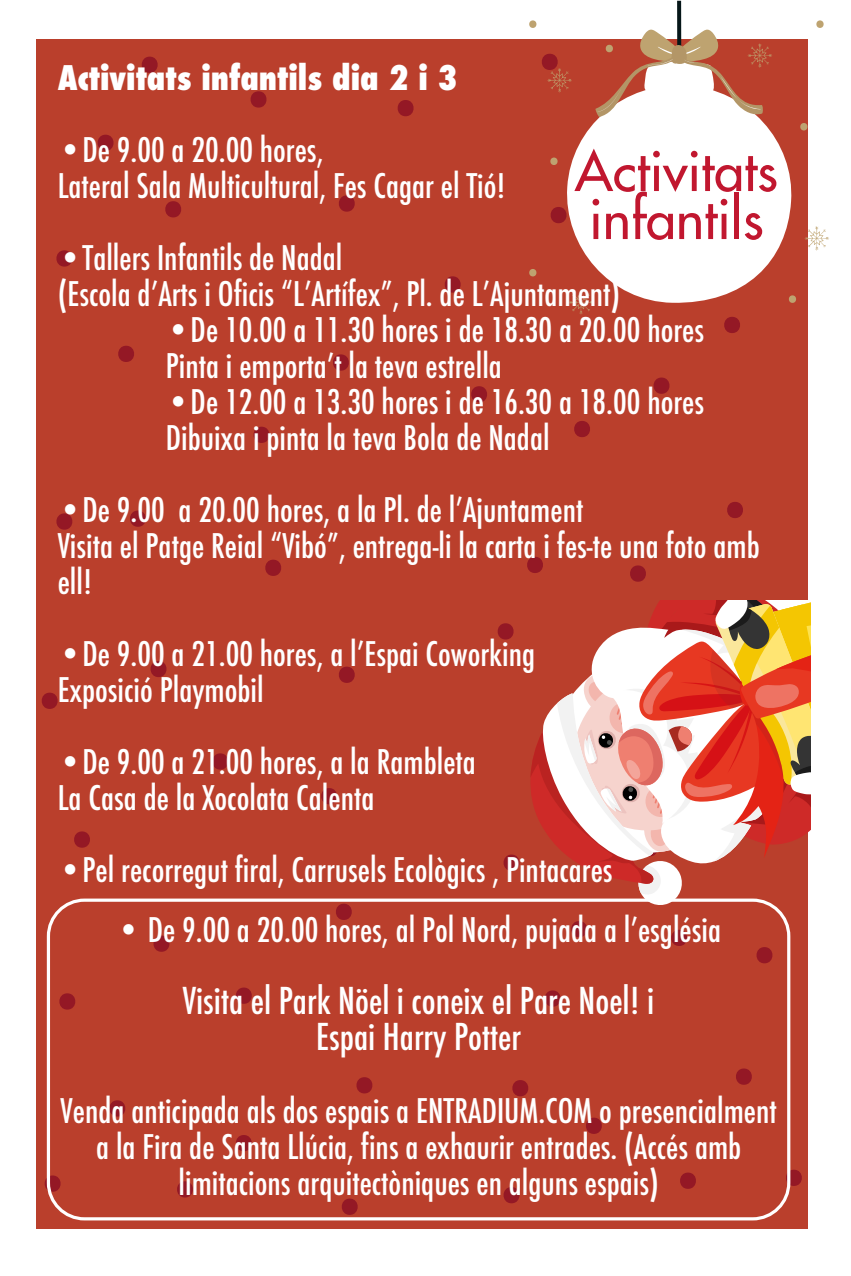
<style>
.page{position:relative;width:851px;height:1276px;background:#fff}
.page>*{position:absolute;margin:0;border:0;box-sizing:border-box;transform-origin:0 0}
.t1{font:54px/48px "Futura";color:#c1172f}
.t2{font:500 condensed 36px/36px "Futura";color:#fff;text-align:center}
.t3{font:500 condensed 33px/36px "Futura";color:#fff}
.t4{font:800 condensed 33px "Futura";color:#fff}
</style>
<div class="page">
<div style="left:36px;top:40px;width:772px;height:1189px;background:#ba3f2c"></div>
<svg style="left:130px;top:510px;width:16px;height:17px"></svg>
<svg style="left:118px;top:346px;width:16px;height:16px"></svg>
<svg style="left:253px;top:427px;width:17px;height:16px"></svg>
<svg style="left:97px;top:135px;width:17px;height:16px"></svg>
<svg style="left:250px;top:91px;width:17px;height:17px"></svg>
<svg style="left:165px;top:201px;width:16px;height:16px"></svg>
<svg style="left:724px;top:317px;width:16px;height:16px"></svg>
<svg style="left:574px;top:421px;width:16px;height:16px"></svg>
<svg style="left:471px;top:386px;width:16px;height:16px"></svg>
<svg style="left:333px;top:354px;width:16px;height:17px"></svg>
<svg style="left:339px;top:195px;width:16px;height:17px"></svg>
<svg style="left:550px;top:207px;width:13px;height:16px"></svg>
<svg style="left:445px;top:276px;width:16px;height:17px"></svg>
<svg style="left:397px;top:100px;width:17px;height:16px"></svg>
<svg style="left:727px;top:502px;width:16px;height:16px"></svg>
<svg style="left:653px;top:377px;width:17px;height:17px"></svg>
<svg style="left:630px;top:565px;width:16px;height:17px"></svg>
<svg style="left:756px;top:947px;width:17px;height:16px"></svg>
<svg style="left:671px;top:930px;width:16px;height:16px"></svg>
<svg style="left:545px;top:990px;width:16px;height:16px"></svg>
<svg style="left:586px;top:1117px;width:16px;height:17px"></svg>
<svg style="left:736px;top:1068px;width:16px;height:16px"></svg>
<svg style="left:790px;top:1169px;width:12px;height:17px"></svg>
<svg style="left:680px;top:1172px;width:16px;height:16px"></svg>
<svg style="left:503px;top:1187px;width:17px;height:16px"></svg>
<svg style="left:342px;top:1198px;width:16px;height:16px"></svg>
<svg style="left:177px;top:1181px;width:16px;height:16px"></svg>
<svg style="left:44px;top:1175px;width:17px;height:16px"></svg>
<svg style="left:109px;top:1100px;width:16px;height:16px"></svg>
<svg style="left:236px;top:1135px;width:16px;height:16px"></svg>
<svg style="left:59px;top:993px;width:16px;height:16px"></svg>
<svg style="left:153px;top:935px;width:17px;height:16px"></svg>
<svg style="left:74px;top:831px;width:16px;height:16px"></svg>
<svg style="left:212px;top:753px;width:16px;height:16px"></svg>
<svg style="left:42px;top:692px;width:16px;height:17px"></svg>
<svg style="left:56px;top:513px;width:17px;height:17px"></svg>
<svg style="left:150px;top:661px;width:17px;height:16px"></svg>
<svg style="left:265px;top:560px;width:16px;height:16px"></svg>
<svg style="left:339px;top:666px;width:16px;height:17px"></svg>
<svg style="left:497px;top:623px;width:17px;height:16px"></svg>
<svg style="left:527px;top:557px;width:16px;height:16px"></svg>
<svg style="left:503px;top:854px;width:17px;height:17px"></svg>
<svg style="left:336px;top:903px;width:16px;height:17px"></svg>
<svg style="left:236px;top:987px;width:16px;height:17px"></svg>
<svg style="left:356px;top:1077px;width:17px;height:16px"></svg>
<svg style="left:512px;top:1080px;width:16px;height:16px"></svg>
<svg style="left:571px;top:921px;width:16px;height:16px"></svg>
<svg style="left:321px;top:788px;width:16px;height:16px"></svg>
<svg style="left:56px;top:250px;width:17px;height:17px"></svg>
<svg style="left:142px;top:57px;width:16px;height:16px"></svg>
<svg style="left:530px;top:601px;width:280px;height:307px"></svg>
<svg style="left:563px;top:117px;width:229px;height:186px;fill:#fff"></svg>
<svg style="left:542px;top:54px;width:30px;height:39px"></svg>
<svg style="left:804px;top:226px;width:25px;height:25px"></svg>
<svg style="left:568px;top:290px;width:25px;height:25px"></svg>
<svg style="left:594px;top:1px;width:178px;height:116px"></svg>
<svg style="left:800px;top:123px;width:8px;height:7px"></svg>
<svg style="left:787px;top:295px;width:9px;height:8px"></svg>
<svg style="left:529px;top:269px;width:8px;height:7px"></svg>
<svg style="left:550px;top:157px;width:8px;height:8px"></svg>
<svg style="left:816px;top:20px;width:8px;height:8px"></svg>
<svg style="left:529px;top:20px;width:8px;height:8px"></svg>
<div style="left:47px;top:898px;width:743px;height:322px;border:3px solid #fff;border-radius:36px"></div>
<p class="t4" style="left:58px;top:55px;width:401px">Activitats infantils dia 2 i 3</p>
<p class="t3" style="left:58px;top:132px;width:449px">•De 9.00 a 20.00 hores,<br>Lateral Sala Multicultural, Fes Cagar el Tió!</p>
<p class="t3" style="left:58px;top:240px;width:564px">•Tallers Infantils de Nadal<br>(Escola dʼArts i Oficis “LʼArtífex”, Pl. de LʼAjuntament)</p>
<p class="t3" style="left:166px;top:312px;width:539px">•De 10.00 a 11.30 hores i de 18.30 a 20.00 hores<br>Pinta i emportaʼt la teva estrella</p>
<p class="t3" style="left:166px;top:384px;width:539px">•De 12.00 a 13.30 hores i de 16.30 a 18.00 hores<br>Dibuixa i pinta la teva Bola de Nadal</p>
<p class="t3" style="left:58px;top:492px;width:703px">•De 9.00 a 20.00 hores, a la Pl. de lʼAjuntament<br>Visita el Patge Reial “Vibó”, entrega-li la carta i fes-te una foto amb ell!</p>
<h1 class="t1" style="left:574px;top:147px;width:204px">Activitats infantils</h1>
<p class="t3" style="left:58px;top:636px;width:479px">•De 9.00 a 21.00 hores, a lʼEspai Coworking<br>Exposició Playmobil</p>
<p class="t3" style="left:58px;top:744px;width:420px">•De 9.00 a 21.00 hores, a la Rambleta<br>La Casa de la Xocolata Calenta</p>
<p class="t3" style="left:58px;top:852px;width:556px">•Pel recorregut firal, Carrusels Ecològics , Pintacares</p>
<p class="t3" style="left:116px;top:912px;width:606px">• De 9.00 a 20.00 hores, al Pol Nord, pujada a lʼesglésia</p>
<p class="t2" style="left:183px;top:983px;width:473px">Visita el Park Nöel i coneix el Pare Noel! i<br>Espai Harry Potter</p>
<p class="t3" style="left:61px;top:1092px;width:717px;text-align:center">Venda anticipada als dos espais a ENTRADIUM.COM o presencialment a la Fira de Santa Llúcia, fins a exhaurir entrades. (Accés amb limitacions arquitectòniques en alguns espais)</p>
</div>
